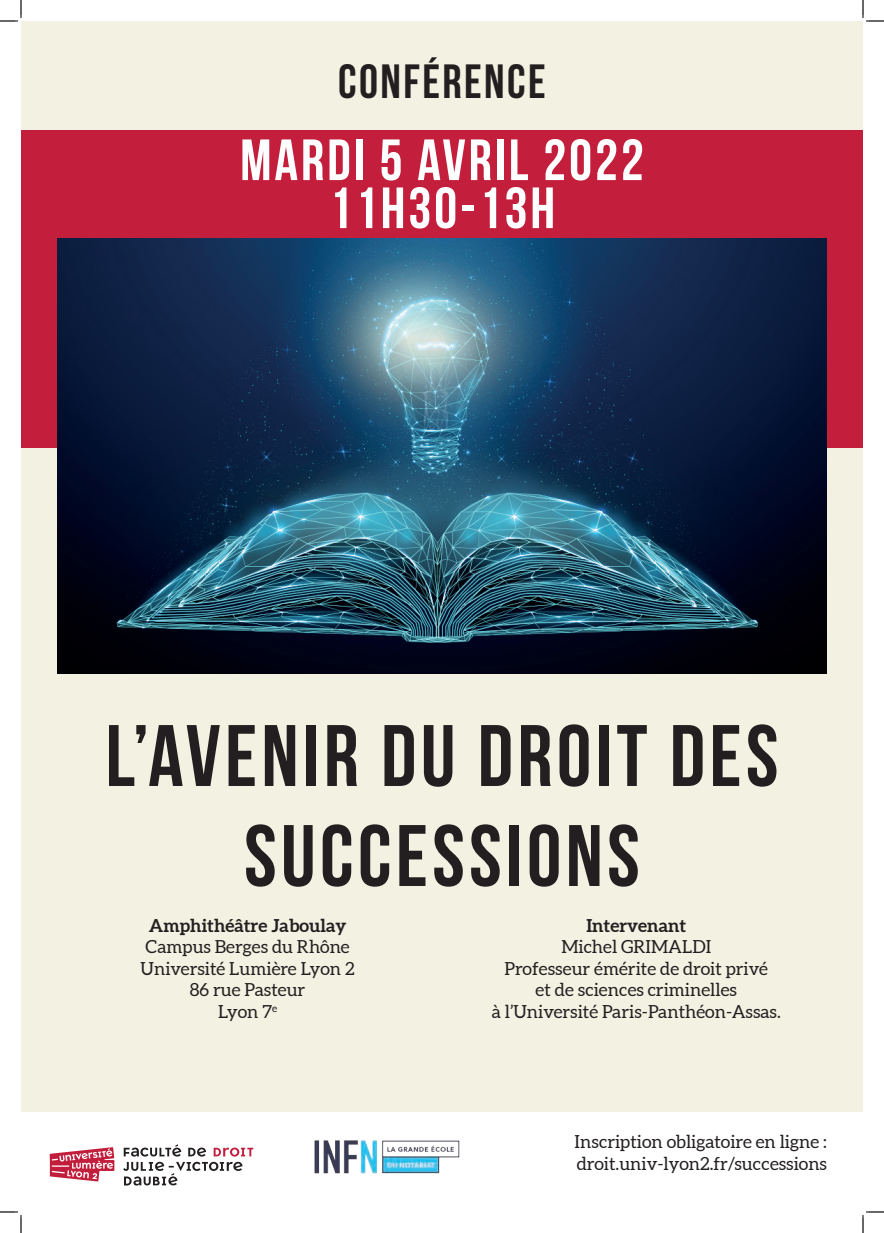
<style>
.page{position:relative;width:884px;height:1233px;background:#fff}
.page>*{position:absolute;margin:0;border:0;box-sizing:border-box;transform-origin:0 0}
.t1{font:700 87px/100px "Bebas Neue";letter-spacing:.05em;color:#231f20;text-align:center}
.t2{font:700 58px/48px "Bebas Neue";letter-spacing:.05em;color:#fff;text-align:center}
.t3{font:700 48px "Bebas Neue";letter-spacing:.05em;color:#231f20}
.t4{font:18px/21.6px "Aleo";color:#231f20;text-align:center}
.t5{font:700 18px "Aleo";color:#231f20}
</style>
<div class="page">
<div style="left:21px;top:21px;width:842px;height:132px;background:#f2f1e2"></div>
<div style="left:21px;top:130px;width:842px;height:325px;background:#c31f3d"></div>
<div style="left:21px;top:448px;width:842px;height:663px;background:#f2f1e2"></div>
<img style="left:57px;top:238px;width:720px;height:435px">
<img style="left:777px;top:238px;width:50px;height:435px">
<svg style="left:49px;top:1147px;width:65px;height:34px"></svg>
<svg style="left:123px;top:1144px;width:130px;height:41px"></svg>
<img style="left:314px;top:1140px;width:146px;height:34px">
<svg style="left:0;top:0;width:22px;height:22px"></svg>
<svg style="left:0;top:1211px;width:22px;height:22px"></svg>
<svg style="left:862px;top:0;width:22px;height:22px"></svg>
<svg style="left:862px;top:1211px;width:22px;height:22px"></svg>
<h3 class="t3" style="left:338px;top:53px;width:209px">CONFÉRENCE</h3>
<h2 class="t2" style="left:240px;top:136px;width:405px">MARDI 5 AVRIL 2022<br>11H30-13H</h2>
<h1 class="t1" style="left:106px;top:706px;width:674px">L’AVENIR DU DROIT DES<br>SUCCESSIONS</h1>
<p class="t5" style="left:149px;top:918px;width:199px">Amphithéâtre Jaboulay</p>
<p class="t4" style="left:141px;top:937px;width:215px">Campus Berges du Rhône<br>Université Lumière Lyon 2<br>86 rue Pasteur<br>Lyon 7<sup>e</sup></p>
<p class="t5" style="left:586px;top:918px;width:101px">Intervenant</p>
<p class="t4" style="left:492px;top:937px;width:291px">Michel GRIMALDI<br>Professeur émérite de droit privé<br>et de sciences criminelles<br>à l’Université Paris-Panthéon-Assas.</p>
<p class="t4" style="left:575px;top:1132px;width:254px;text-align:left">Inscription obligatoire en ligne : droit.univ-lyon2.fr/successions</p>
</div>
